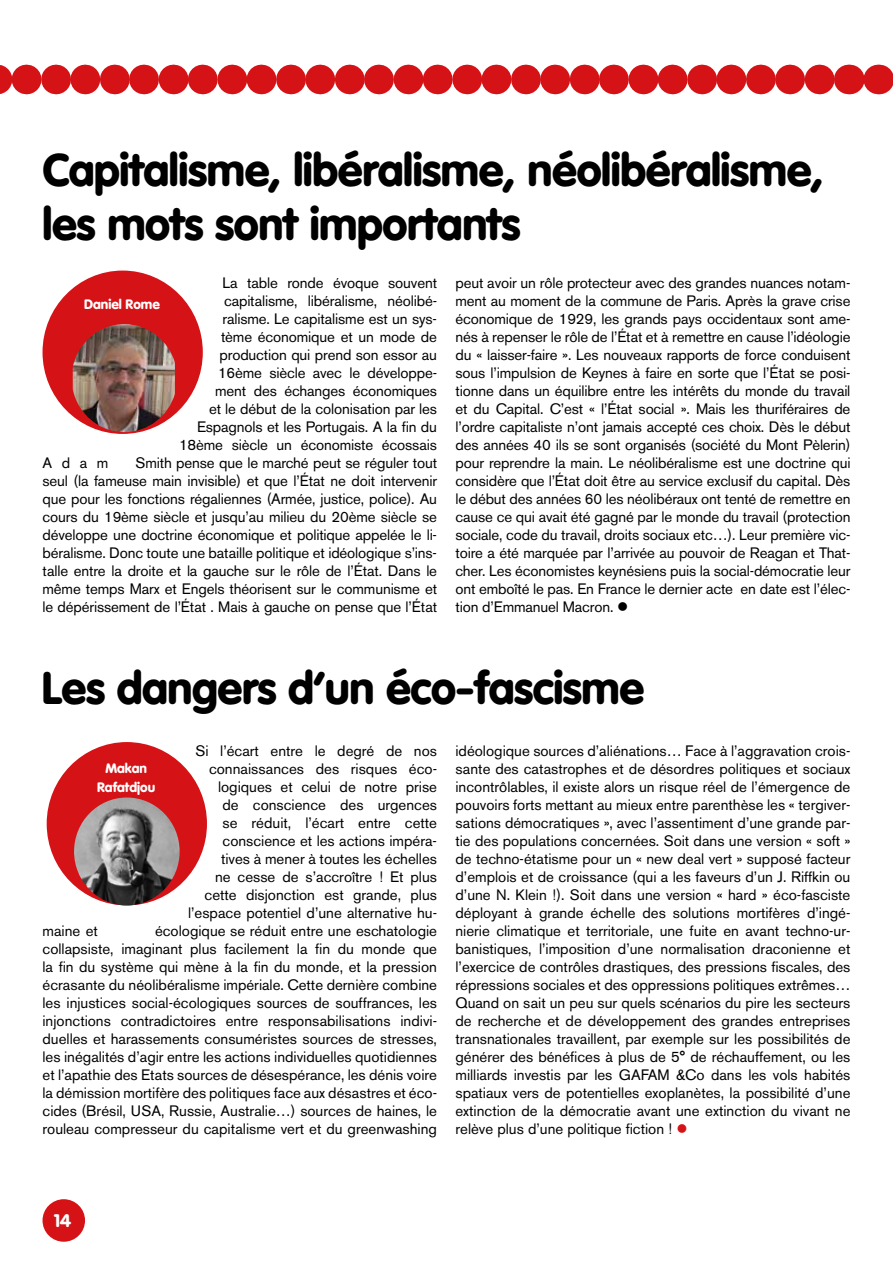
<style>
.page{position:relative;width:893px;height:1263px;background:#fff}
.page>*{position:absolute;margin:0;border:0;box-sizing:border-box;transform-origin:0 0}
.t1{font:900 45px/54px "VAG Rounded";letter-spacing:-.01em;color:#000}
.t2{font:900 18px "VAG Rounded";color:#fff}
.t3{font:15px/18px "Akzidenz Grotesk BE";color:#000;text-align:justify}
.t4{font:900 13.5px/18.1px "VAG Rounded";color:#fff;text-align:center}
.s1{color:#d51317}
</style>
<div class="page">
<svg style="left:878px;top:65px;width:1px;height:29px"></svg>
<svg style="left:849px;top:65px;width:1px;height:29px"></svg>
<svg style="left:0;top:65px;width:820px;height:29px"></svg>
<div style="left:43px;top:1199px;width:42px;height:43px;background:#d51317;border-radius:50%"></div>
<div style="left:43px;top:271px;width:160px;height:163px;background:#d51317;border-radius:50%"></div>
<img style="left:73px;top:324px;width:102px;height:108px">
<div style="left:47px;top:742px;width:160px;height:163px;background:#d51317;border-radius:50%"></div>
<img style="left:74px;top:797px;width:106px;height:108px">
<h1 class="t1" style="left:43px;top:142px;width:783px">Capitalisme, libéralisme, néolibéralisme, les mots sont importants</h1>
<p class="t4" style="left:84px;top:295px;width:77px">Daniel Rome</p>
<p class="t3" style="left:179px;top:274px;width:260px;text-align:right">La table ronde évoque souvent capitalisme, libéralisme, néolibé&shy;ralisme. Le capitalisme est un sys-<br>tème économique et un mode de production qui prend son essor au 16ème siècle avec le développe-<br>ment des échanges économiques<br>et le début de la colonisation par les Espagnols et les Portugais. A la fin du 18ème siècle un économiste écossais</p>
<p class="t3" style="left:43px;top:454px;width:396px;text-indent:93px">Smith pense que le marché peut se réguler tout seul (la fameuse main invisible) et que l’État ne doit intervenir que pour les fonctions régaliennes (Armée, justice, police). Au cours du 19ème siècle et jusqu’au milieu du 20ème siècle se développe une doctrine économique et politique appelée le li&shy;béralisme. Donc toute une bataille politique et idéologique s’ins&shy;talle entre la droite et la gauche sur le rôle de l’État. Dans le même temps Marx et Engels théorisent sur le communisme et le dépérissement de l’État . Mais à gauche on pense que l’État</p>
<p class="t3" style="left:43px;top:454px;width:67px">Adam</p>
<p class="t3" style="left:455px;top:274px;width:397px">peut avoir un rôle protecteur avec des grandes nuances notam&shy;ment au moment de la commune de Paris. Après la grave crise économique de 1929, les grands pays occidentaux sont ame&shy;nés à repenser le rôle de l’État et à remettre en cause l’idéologie du « laisser-faire ». Les nouveaux rapports de force conduisent sous l’impulsion de Keynes à faire en sorte que l’État se posi&shy;tionne dans un équilibre entre les intérêts du monde du travail et du Capital. C’est « l’État social ». Mais les thuriféraires de l’ordre capitaliste n’ont jamais accepté ces choix. Dès le début des années 40 ils se sont organisés (société du Mont Pèlerin) pour reprendre la main. Le néolibéralisme est une doctrine qui considère que l’État doit être au service exclusif du capital. Dès le début des années 60 les néolibéraux ont tenté de remettre en cause ce qui avait été gagné par le monde du travail (protection sociale, code du travail, droits sociaux etc…). Leur première vic&shy;toire a été marquée par l’arrivée au pouvoir de Reagan et That&shy;cher. Les économistes keynésiens puis la social-démocratie leur ont emboîté le pas. En France le dernier acte en date est l’élec&shy;tion d’Emmanuel Macron. ●</p>
<h1 class="t1" style="left:42px;top:660px;width:604px">Les dangers d’un éco-fascisme</h1>
<p class="t4" style="left:97px;top:759px;width:59px">Makan<br>Rafatdjou</p>
<p class="t3" style="left:188px;top:742px;width:251px;text-align:right">Si l’écart entre le degré de nos connaissances des risques éco&shy;logiques et celui de notre prise<br>de conscience des urgences<br>se réduit, l’écart entre cette conscience et les actions impéra-<br>tives à mener à toutes les échelles<br>ne cesse de s’accroître ! Et plus cette disjonction est grande, plus l’espace potentiel d’une alternative hu-</p>
<p class="t3" style="left:43px;top:922px;width:396px;text-indent:112px">écologique se réduit entre une eschatologie collapsiste, imaginant plus facilement la fin du monde que la fin du système qui mène à la fin du monde, et la pression écrasante du néolibéralisme impériale. Cette dernière combine les injustices social-écologiques sources de souffrances, les injonctions contradictoires entre responsabilisations indivi&shy;duelles et harassements consuméristes sources de stresses, les inégalités d’agir entre les actions individuelles quotidiennes et l’apathie des Etats sources de désespérance, les dénis voire la démission mortifère des politiques face aux désastres et éco&shy;cides (Brésil, USA, Russie, Australie…) sources de haines, le rouleau compresseur du capitalisme vert et du greenwashing</p>
<p class="t3" style="left:43px;top:922px;width:57px">maine et</p>
<p class="t3" style="left:455px;top:742px;width:396px">idéologique sources d’aliénations… Face à l’aggravation crois&shy;sante des catastrophes et de désordres politiques et sociaux incontrôlables, il existe alors un risque réel de l’émergence de pouvoirs forts mettant au mieux entre parenthèse les « tergiver&shy;sations démocratiques », avec l’assentiment d’une grande par&shy;tie des populations concernées. Soit dans une version « soft » de techno-étatisme pour un « new deal vert » supposé facteur d’emplois et de croissance (qui a les faveurs d’un J. Riffkin ou d’une N. Klein !). Soit dans une version « hard » éco-fasciste déployant à grande échelle des solutions mortifères d’ingé&shy;nierie climatique et territoriale, une fuite en avant techno-ur&shy;banistiques, l’imposition d’une normalisation draconienne et l’exercice de contrôles drastiques, des pressions fiscales, des répressions sociales et des oppressions politiques extrêmes… Quand on sait un peu sur quels scénarios du pire les secteurs de recherche et de développement des grandes entreprises transnationales travaillent, par exemple sur les possibilités de générer des bénéfices à plus de 5° de réchauffement, ou les milliards investis par les GAFAM &amp;Co dans les vols habités spatiaux vers de potentielles exoplanètes, la possibilité d’une extinction de la démocratie avant une extinction du vivant ne relève plus d’une politique fiction ! <span class="s1">●</span></p>
<p class="t2" style="left:54px;top:1210px;width:18px">14</p>
</div>
